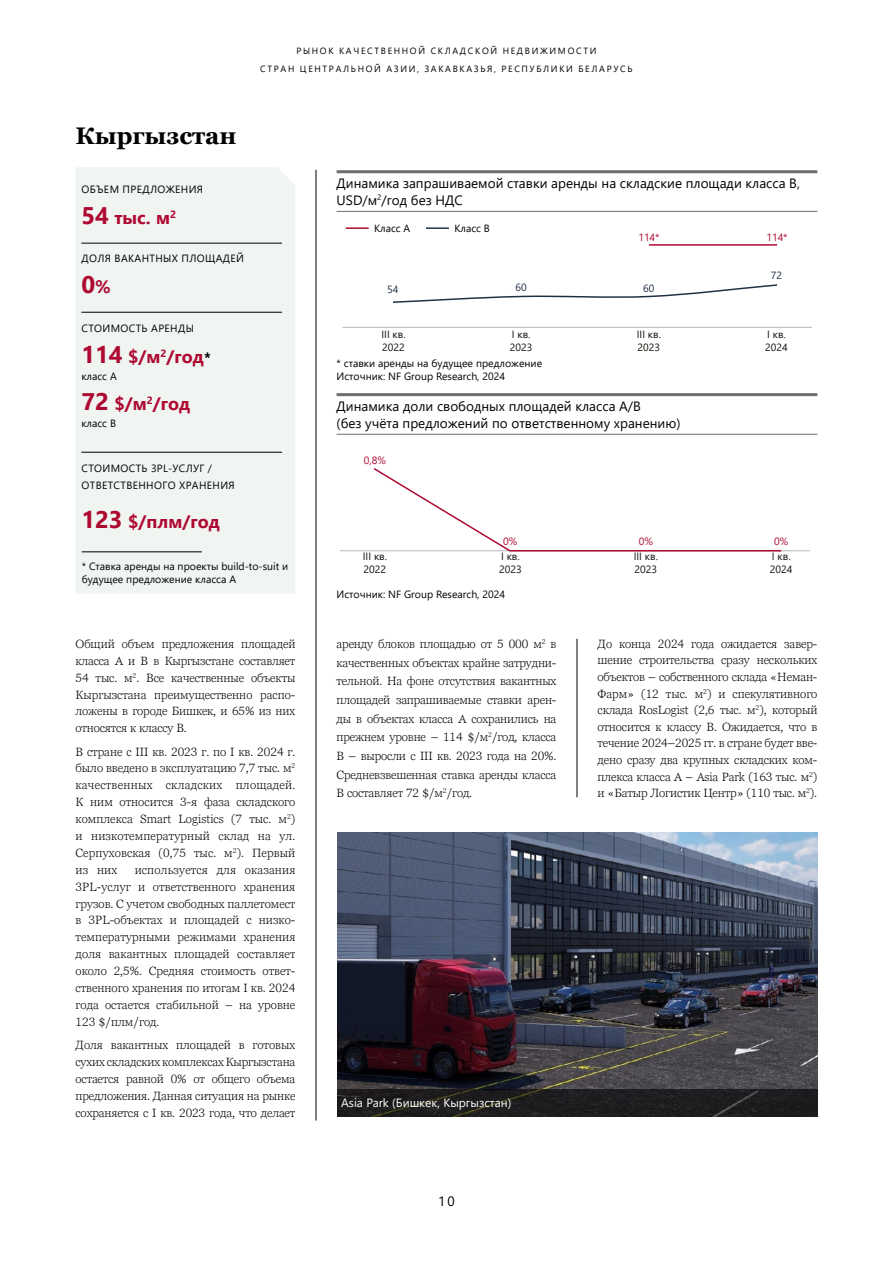
<style>
.page{position:relative;width:893px;height:1263px;background:#fff}
.page>*{position:absolute;margin:0;border:0;box-sizing:border-box;transform-origin:0 0}
.t1{font:700 24px "Georgia Pro";color:#000}
.t2{font:700 24px "Segoe UI";color:#ae0931}
.t3{font:700 18px "Segoe UI";color:#ae0931}
.t4{font:13.5px/16.5px "Segoe UI";color:#000}
.t5{font:300 12px/17px "Georgia Pro";letter-spacing:-.01em;color:#000;text-align:justify}
.t6{font:12px "Segoe UI";color:#fff}
.t7{font:10.5px/12.6px "Segoe UI";color:#000}
.t8{font:10.5px/16.5px "Segoe UI";letter-spacing:.035em;color:#000}
.t9{font:10.5px/12.6px "Segoe UI";letter-spacing:-.005em;color:#12110b}
.t10{font:10.5px "Segoe UI";color:#ae0931}
.t11{font:10.5px "Segoe UI";color:#203044}
.t12{font:9px/18px "Segoe UI";letter-spacing:.185em;color:#000;text-align:center}
.s1{font-size:24px}
.s2{font-size:18px}
.s3{font-size:15px;color:#000}
</style>
<div class="page">
<img style="left:337px;top:832px;width:480px;height:257px">
<svg style="left:337px;top:1089px;width:480px;height:27px;fill:#1d1c1e"></svg>
<hr style="left:577px;top:639px;width:1px;height:158px;background:#000">
<hr style="left:316px;top:170px;width:1px;height:950px;background:#000">
<div style="left:76px;top:167px;width:219px;height:426px;background:#f0f5f2"></div>
<hr style="left:81px;top:243px;width:201px;height:1px;background:#000">
<hr style="left:81px;top:312px;width:201px;height:1px;background:#000">
<hr style="left:81px;top:452px;width:201px;height:1px;background:#000">
<hr style="left:82px;top:551px;width:120px;height:1px;background:#000">
<hr style="left:337px;top:170px;width:480px;height:3px;background:#706f6f">
<hr style="left:337px;top:211px;width:480px;height:1px;background:#706f6f">
<hr style="left:337px;top:393px;width:480px;height:3px;background:#706f6f">
<hr style="left:337px;top:434px;width:480px;height:1px;background:#706f6f">
<hr style="left:343px;top:327px;width:469px;height:1px;background:#bab7bb">
<hr style="left:346px;top:227px;width:23px;height:2px;background:#ae0931">
<hr style="left:426px;top:227px;width:23px;height:2px;background:#203044">
<svg style="left:393px;top:284px;width:385px;height:19px"></svg>
<hr style="left:649px;top:244px;width:128px;height:2px;background:#ae0931">
<hr style="left:340px;top:550px;width:470px;height:1px;background:#bab7bb">
<svg style="left:372px;top:468px;width:411px;height:84px"></svg>
<p class="t12" style="left:260px;top:41px;width:374px">РЫНОК КАЧЕСТВЕННОЙ СКЛАДСКОЙ НЕДВИЖИМОСТИ<br>СТРАН ЦЕНТРАЛЬНОЙ АЗИИ, ЗАКАВКАЗЬЯ, РЕСПУБЛИКИ БЕЛАРУСЬ</p>
<h1 class="t1" style="left:76px;top:122px;width:162px">Кыргызстан</h1>
<p class="t8" style="left:82px;top:180px;width:123px">ОБЪЕМ ПРЕДЛОЖЕНИЯ</p>
<h2 class="t3" style="left:81px;top:201px;width:96px"><span class="s1">54</span> тыс. м<sup>2</sup></h2>
<p class="t8" style="left:82px;top:249px;width:164px">ДОЛЯ ВАКАНТНЫХ ПЛОЩАДЕЙ</p>
<h1 class="t2" style="left:81px;top:262px;width:31px">0<span class="s2">%</span></h1>
<p class="t8" style="left:82px;top:319px;width:114px">СТОИМОСТЬ АРЕНДЫ</p>
<h2 class="t3" style="left:81px;top:340px;width:131px"><span class="s1">114</span> $/м<sup>2</sup>/год<span class="s3">*</span></h2>
<p class="t7" style="left:81px;top:369px;width:37px">класс A</p>
<p class="t7" style="left:81px;top:416px;width:36px">класс B</p>
<h2 class="t3" style="left:81px;top:387px;width:110px"><span class="s1">72</span> $/м<sup>2</sup>/год</h2>
<p class="t8" style="left:82px;top:459px;width:155px">СТОИМОСТЬ 3PL-УСЛУГ /<br>ОТВЕТСТВЕННОГО ХРАНЕНИЯ</p>
<h2 class="t3" style="left:81px;top:504px;width:140px"><span class="s1">123</span> $/плм/год</h2>
<p class="t4" style="left:337px;top:174px;width:465px">Динамика запрашиваемой ставки аренды на складские площади класса B,<br>USD/м<sup>2</sup>/год без НДС</p>
<p class="t7" style="left:374px;top:221px;width:38px">Класс А</p>
<p class="t7" style="left:454px;top:221px;width:37px">Класс В</p>
<p class="t10" style="left:638px;top:228px;width:23px">114*</p>
<p class="t10" style="left:766px;top:228px;width:23px">114*</p>
<p class="t11" style="left:771px;top:265px;width:13px">72</p>
<p class="t11" style="left:387px;top:280px;width:13px">54</p>
<p class="t11" style="left:516px;top:277px;width:13px">60</p>
<p class="t11" style="left:643px;top:278px;width:13px">60</p>
<p class="t9" style="left:381px;top:327px;width:26px">III кв.<br>2022</p>
<p class="t9" style="left:510px;top:327px;width:24px">I кв.<br>2023</p>
<p class="t9" style="left:637px;top:327px;width:26px">III кв.<br>2023</p>
<p class="t9" style="left:765px;top:327px;width:24px">I кв.<br>2024</p>
<p class="t7" style="left:337px;top:356px;width:207px">* ставки аренды на будущее предложение<br>Источник: NF Group Research, 2024</p>
<p class="t4" style="left:337px;top:397px;width:345px">Динамика доли свободных площадей класса А/В<br>(без учёта предложений по ответственному хранению)</p>
<p class="t10" style="left:364px;top:450px;width:24px">0,8%</p>
<p class="t10" style="left:503px;top:531px;width:16px">0%</p>
<p class="t10" style="left:639px;top:531px;width:16px">0%</p>
<p class="t10" style="left:774px;top:531px;width:16px">0%</p>
<p class="t7" style="left:82px;top:559px;width:208px">* Ставка аренды на проекты build-to-suit и будущее предложение класса А</p>
<p class="t5" style="left:76px;top:636px;width:221px">Общий объем предложения площадей класса A и B в Кыргызстане составляет 54 тыс. м<sup>2</sup>. Все качественные объекты Кыргызстана преимущественно распо&shy;ложены в городе Бишкек, и 65% из них относятся к классу B.</p>
<p class="t5" style="left:76px;top:743px;width:221px">В стране с III кв. 2023 г. по I кв. 2024 г. было введено в эксплуатацию 7,7 тыс. м<sup>2 </sup>качественных складских площадей.<br>К ним относится 3-я фаза складского комплекса Smart Logistics (7 тыс. м<sup>2</sup>) и низкотемпературный склад на ул.<br>Серпуховская (0,75 тыс. м<sup>2</sup>). Первый из них</p>
<p class="t5" style="left:76px;top:861px;width:221px;text-indent:59px">используется для оказания 3PL-услуг и ответственного хранения грузов. С учетом свободных паллетомест в 3PL-объектах и площадей с низко&shy;температурными режимами хранения доля вакантных площадей составляет около 2,5%. Средняя стоимость ответ&shy;ственного хранения по итогам I кв. 2024 года остается стабильной – на уровне 123 $/плм/год.</p>
<p class="t5" style="left:76px;top:1037px;width:221px">Доля вакантных площадей в готовых сухих складских комплексах Кыргызстана остается равной 0% от общего объема предложения. Данная ситуация на рынке сохраняется с I кв. 2023 года, что делает</p>
<p class="t9" style="left:363px;top:549px;width:26px">III кв.<br>2022</p>
<p class="t9" style="left:499px;top:549px;width:24px">I кв.<br>2023</p>
<p class="t9" style="left:634px;top:549px;width:26px">III кв.<br>2023</p>
<p class="t9" style="left:770px;top:549px;width:24px">I кв.<br>2024</p>
<p class="t7" style="left:337px;top:587px;width:170px">Источник: NF Group Research, 2024</p>
<p class="t5" style="left:337px;top:635px;width:221px;line-height:18.6px">аренду блоков площадью от 5 000 м<sup>2</sup> в качественных объектах крайне затрудни&shy;тельной. На фоне отсутствия вакантных площадей запрашиваемые ставки арен&shy;ды в объектах класса A сохранились на прежнем уровне – 114 $/м<sup>2</sup>/год, класса B – выросли с III кв. 2023 года на 20%.<br>Средневзвешенная ставка аренды класса B составляет 72 $/м<sup>2</sup>/год.</p>
<p class="t5" style="left:598px;top:636px;width:221px">До конца 2024 года ожидается завер&shy;шение строительства сразу нескольких объектов – собственного склада «Неман-Фарм» (12 тыс. м<sup>2</sup>) и спекулятивного склада RosLogist (2,6 тыс. м<sup>2</sup>), который относится к классу B. Ожидается, что в течение 2024–2025 гг. в стране будет вве&shy;дено сразу два крупных складских ком&shy;плекса класса A – Asia Park (163 тыс. м<sup>2</sup>) и «Батыр Логистик Центр» (110 тыс. м<sup>2</sup>).</p>
<p class="t6" style="left:341px;top:1092px;width:172px">Asia Park (Бишкек, Кыргызстан)</p>
<p class="t4" style="left:438px;top:1192px;width:18px">10</p>
</div>
